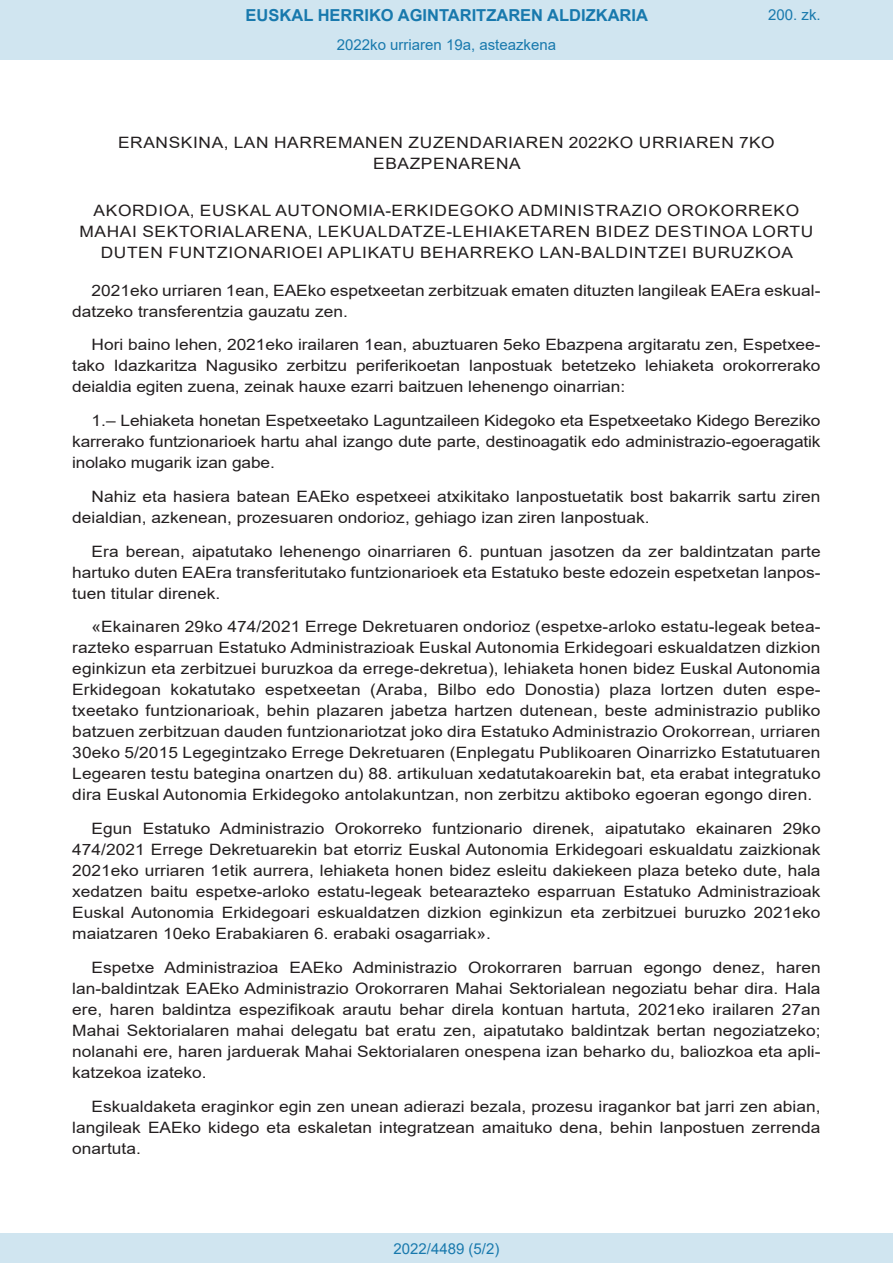
<style>
.page{position:relative;width:893px;height:1263px;background:#fff}
.page>*{position:absolute;margin:0;border:0;box-sizing:border-box;transform-origin:0 0}
.t1{font:700 16.5px "Arial";color:#1879ad}
.BOPVDetalle{font:15.6px/21px "Arial";color:#231f20;text-align:justify;scale:1.11 1}
.BOPVClave{font:15.6px/21px "Arial";letter-spacing:.035em;color:#231f20;text-align:center;scale:1.11 1}
.Paginacion_Centro{font:15px "Arial";color:#1879ad}
</style>
<div class="page">
<div style="left:0;top:0;width:893px;height:60px;background:#d0e5f0"></div>
<div style="left:0;top:1233px;width:893px;height:30px;background:#d0e5f0"></div>
<p class="t1" style="left:246px;top:3px;width:404px">EUSKAL HERRIKO AGINTARITZAREN ALDIZKARIA</p>
<p class="Paginacion_Centro" style="left:337px;top:35px;width:221px">2022ko urriaren 19a, asteazkena</p>
<p class="Paginacion_Centro" style="left:768px;top:5px;width:54px">200. zk.</p>
<p class="BOPVClave" style="left:118px;top:132px;width:593px">ERANSKINA, LAN HARREMANEN ZUZENDARIAREN 2022KO URRIAREN 7KO<br>EBAZPENARENA</p>
<p class="BOPVClave" style="left:79px;top:200px;width:663px">AKORDIOA, EUSKAL AUTONOMIA-ERKIDEGOKO ADMINISTRAZIO OROKORREKO<br>MAHAI SEKTORIALARENA, LEKUALDATZE-LEHIAKETAREN BIDEZ DESTINOA LORTU<br>DUTEN FUNTZIONARIOEI APLIKATU BEHARREKO LAN-BALDINTZEI BURUZKOA</p>
<p class="BOPVDetalle" style="left:72px;top:280px;width:676px;text-indent:19px">2021eko urriaren 1ean, EAEko espetxeetan zerbitzuak ematen dituzten langileak EAEra eskual&shy;datzeko transferentzia gauzatu zen.</p>
<p class="BOPVDetalle" style="left:72px;top:334px;width:676px;text-indent:19px">Hori baino lehen, 2021eko irailaren 1ean, abuztuaren 5eko Ebazpena argitaratu zen, Espetxee&shy;tako Idazkaritza Nagusiko zerbitzu periferikoetan lanpostuak betetzeko lehiaketa orokorrerako deialdia egiten zuena, zeinak hauxe ezarri baitzuen lehenengo oinarrian:</p>
<p class="BOPVDetalle" style="left:72px;top:410px;width:676px;text-indent:19px">1.– Lehiaketa honetan Espetxeetako Laguntzaileen Kidegoko eta Espetxeetako Kidego Bereziko karrerako funtzionarioek hartu ahal izango dute parte, destinoagatik edo administrazio-egoeragatik inolako mugarik izan gabe.</p>
<p class="BOPVDetalle" style="left:72px;top:486px;width:676px;text-indent:19px">Nahiz eta hasiera batean EAEko espetxeei atxikitako lanpostuetatik bost bakarrik sartu ziren deialdian, azkenean, prozesuaren ondorioz, gehiago izan ziren lanpostuak.</p>
<p class="BOPVDetalle" style="left:72px;top:541px;width:676px;text-indent:19px">Era berean, aipatutako lehenengo oinarriaren 6. puntuan jasotzen da zer baldintzatan parte hartuko duten EAEra transferitutako funtzionarioek eta Estatuko beste edozein espetxetan lanpos&shy;tuen titular direnek.</p>
<p class="BOPVDetalle" style="left:72px;top:616px;width:676px;text-indent:19px">«Ekainaren 29ko 474/2021 Errege Dekretuaren ondorioz (espetxe-arloko estatu-legeak betea&shy;razteko esparruan Estatuko Administrazioak Euskal Autonomia Erkidegoari eskualdatzen dizkion eginkizun eta zerbitzuei buruzkoa da errege-dekretua), lehiaketa honen bidez Euskal Autonomia Erkidegoan kokatutako espetxeetan (Araba, Bilbo edo Donostia) plaza lortzen duten espe&shy;txeetako funtzionarioak, behin plazaren jabetza hartzen dutenean, beste administrazio publiko batzuen zerbitzuan dauden funtzionariotzat joko dira Estatuko Administrazio Orokorrean, urriaren 30eko 5/2015 Legegintzako Errege Dekretuaren (Enplegatu Publikoaren Oinarrizko Estatutuaren Legearen testu bategina onartzen du) 88. artikuluan xedatutakoarekin bat, eta erabat integratuko dira Euskal Autonomia Erkidegoko antolakuntzan, non zerbitzu aktiboko egoeran egongo diren.</p>
<p class="BOPVDetalle" style="left:72px;top:818px;width:676px;text-indent:19px">Egun Estatuko Administrazio Orokorreko funtzionario direnek, aipatutako ekainaren 29ko 474/2021 Errege Dekretuarekin bat etorriz Euskal Autonomia Erkidegoari eskualdatu zaizkionak 2021eko urriaren 1etik aurrera, lehiaketa honen bidez esleitu dakiekeen plaza beteko dute, hala xedatzen baitu espetxe-arloko estatu-legeak betearazteko esparruan Estatuko Administrazioak Euskal Autonomia Erkidegoari eskualdatzen dizkion eginkizun eta zerbitzuei buruzko 2021eko maiatzaren 10eko Erabakiaren 6. erabaki osagarriak».</p>
<p class="BOPVDetalle" style="left:72px;top:957px;width:676px;text-indent:19px">Espetxe Administrazioa EAEko Administrazio Orokorraren barruan egongo denez, haren lan-baldintzak EAEko Administrazio Orokorraren Mahai Sektorialean negoziatu behar dira. Hala ere, haren baldintza espezifikoak arautu behar direla kontuan hartuta, 2021eko irailaren 27an Mahai Sektorialaren mahai delegatu bat eratu zen, aipatutako baldintzak bertan negoziatzeko; nolanahi ere, haren jarduerak Mahai Sektorialaren onespena izan beharko du, baliozkoa eta apli&shy;katzekoa izateko.</p>
<p class="BOPVDetalle" style="left:72px;top:1096px;width:676px;text-indent:19px">Eskualdaketa eraginkor egin zen unean adierazi bezala, prozesu iragankor bat jarri zen abian, langileak EAEko kidego eta eskaletan integratzean amaituko dena, behin lanpostuen zerrenda onartuta.</p>
<p class="Paginacion_Centro" style="left:393px;top:1238px;width:107px">2022/4489 (5/2)</p>
</div>
